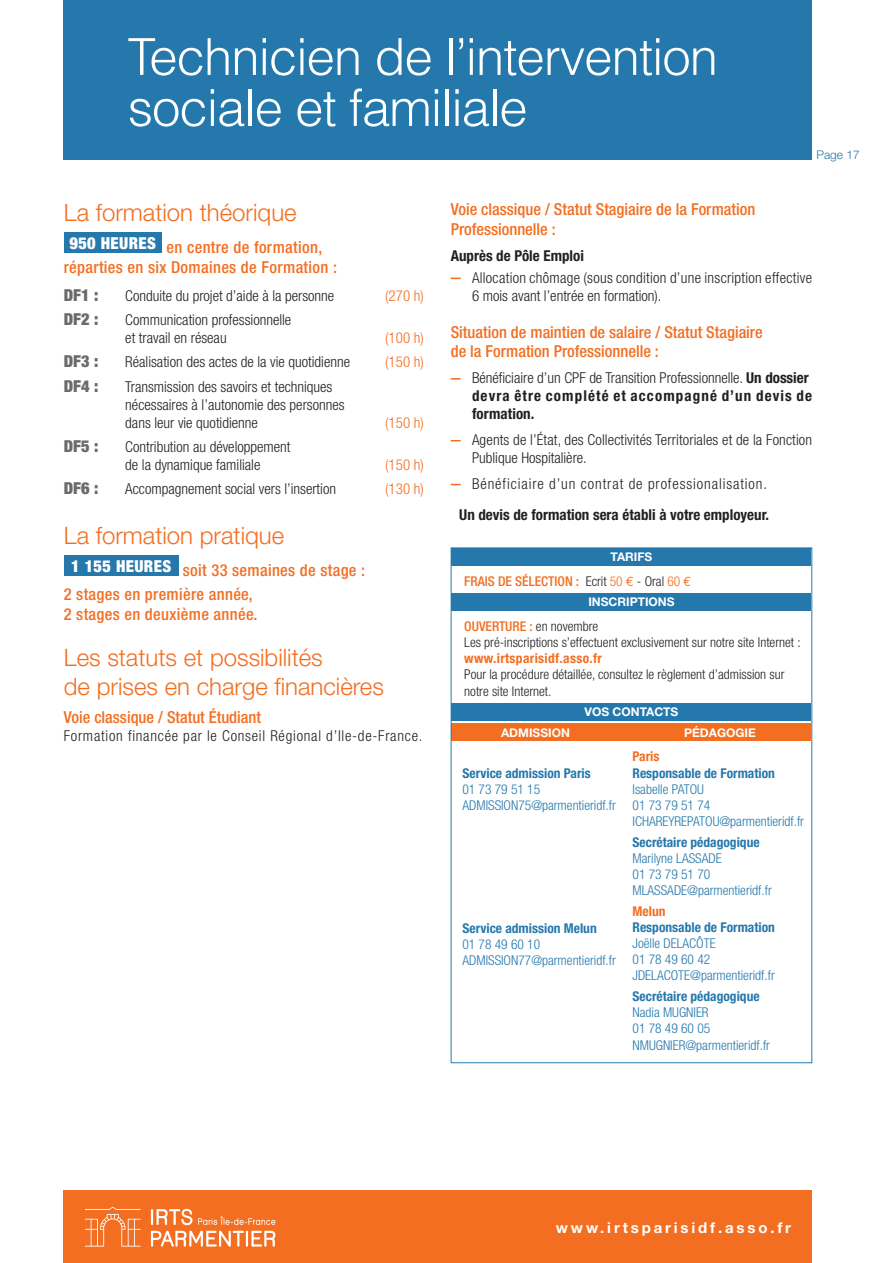
<style>
.page{position:relative;width:893px;height:1263px;background:#fff}
.page>*{position:absolute;margin:0;border:0;box-sizing:border-box;transform-origin:0 0}
.t1{font:300 51px/51px "Helvetica";letter-spacing:-.02em;color:#fff}
.t2{font:300 24px/28.8px "Helvetica Neue";color:#f36e21}
.t3{font:500 condensed 16.5px/19.8px "Helvetica Neue";color:#f36e21}
.t4{font:500 condensed 16.5px/19.8px "Helvetica Neue";letter-spacing:.02em;color:#f36e21;text-align:center}
.t5{font:900 condensed 16.5px "Helvetica Neue";color:#6d6a6a}
.t6{font:300 condensed 15px/18px "Helvetica Neue";color:#231f20}
.t7{font:700 condensed 15px/18px "Helvetica Neue";letter-spacing:.075em;color:#231f20}
.t8{font:300 condensed 15px/18px "Helvetica Neue";letter-spacing:.02em;color:#231f20}
.t9{font:700 condensed 15px "Helvetica Neue";color:#231f20}
.t10{font:300 condensed 15px "Helvetica Neue";letter-spacing:.05em;color:#231f20}
.t11{font:300 condensed 15px "Helvetica Neue";letter-spacing:.06em;color:#231f20}
.t12{font:300 condensed 15px "Helvetica Neue";color:#f36e21}
.t13{font:700 15px "Helvetica Neue";letter-spacing:.19em;color:#fff}
.t14{font:300 condensed 13.5px/16.2px "Helvetica Neue";color:#2578ac}
.t15{font:300 condensed 13.5px/16.2px "Helvetica Neue";color:#231f20}
.t16{font:700 condensed 13.5px "Helvetica Neue";color:#2578ac}
.t17{font:700 condensed 13.5px "Helvetica Neue";letter-spacing:.025em;color:#f36e21}
.t18{font:500 condensed 13.5px "Helvetica Neue";color:#f36e21}
.t19{font:700 12px "Helvetica Neue";color:#fff}
.t20{font:300 12px "Helvetica Neue";color:#2578ac}
.s1{font-weight:300}
.s2{font-weight:300;color:#231f20}
.s3{font-family:"Euro Mono";font-weight:400;font-stretch:normal}
.s4{font-weight:500;color:#f36e21}
</style>
<div class="page">
<div style="left:64px;top:1191px;width:748px;height:72px;background:#f36e21"></div>
<svg style="left:151px;top:1231px;width:124px;height:15px"></svg>
<svg style="left:151px;top:1209px;width:41px;height:16px"></svg>
<svg style="left:198px;top:1216px;width:77px;height:9px"></svg>
<svg style="left:85px;top:1207px;width:56px;height:39px"></svg>
<div style="left:64px;top:233px;width:98px;height:20px;background:#2578ac"></div>
<div style="left:64px;top:555px;width:115px;height:21px;background:#2578ac"></div>
<svg style="left:451px;top:378px;width:10px;height:2px"></svg>
<div style="left:64px;top:0;width:748px;height:159px;background:#2578ac"></div>
<div style="left:451px;top:548px;width:360px;height:17px;background:#2578ac"></div>
<div style="left:451px;top:593px;width:360px;height:17px;background:#2578ac"></div>
<div style="left:451px;top:703px;width:360px;height:17px;background:#2578ac"></div>
<div style="left:451px;top:723px;width:360px;height:17px;background:#f36e21"></div>
<h1 class="t1" style="left:128px;top:30px;width:592px">Technicien de l’intervention sociale et familiale</h1>
<p class="t20" style="left:816px;top:148px;width:45px">Page 17</p>
<h2 class="t2" style="left:64px;top:197px;width:234px">La formation théorique</h2>
<p class="t4" style="left:64px;top:237px;width:275px"><sup>950</sup> <sup>HEURES</sup> en centre de formation, réparties en six Domaines de Formation :</p>
<p class="t5" style="left:64px;top:285px;width:36px">DF1 :</p>
<p class="t6" style="left:125px;top:287px;width:210px">Conduite du projet d’aide à la personne</p>
<p class="t12" style="left:385px;top:287px;width:40px">(270 h)</p>
<p class="t5" style="left:64px;top:309px;width:36px">DF2 :</p>
<p class="t6" style="left:125px;top:311px;width:168px">Communication professionnelle et travail en réseau</p>
<p class="t12" style="left:385px;top:329px;width:40px">(100 h)</p>
<p class="t5" style="left:64px;top:351px;width:36px">DF3 :</p>
<p class="t6" style="left:125px;top:353px;width:226px">Réalisation des actes de la vie quotidienne</p>
<p class="t12" style="left:385px;top:354px;width:40px">(150 h)</p>
<p class="t5" style="left:64px;top:375px;width:36px">DF4 :</p>
<p class="t6" style="left:125px;top:377px;width:221px">Transmission des savoirs et techniques nécessaires à l’autonomie des personnes dans leur vie quotidienne</p>
<p class="t12" style="left:385px;top:414px;width:40px">(150 h)</p>
<p class="t5" style="left:64px;top:435px;width:36px">DF5 :</p>
<p class="t6" style="left:125px;top:437px;width:167px">Contribution au développement de la dynamique familiale</p>
<p class="t12" style="left:385px;top:456px;width:40px">(150 h)</p>
<p class="t5" style="left:64px;top:478px;width:36px">DF6 :</p>
<p class="t6" style="left:125px;top:479px;width:212px">Accompagnement social vers l’insertion</p>
<p class="t12" style="left:385px;top:480px;width:40px">(130 h)</p>
<h2 class="t2" style="left:64px;top:520px;width:222px">La formation pratique</h2>
<p class="t4" style="left:64px;top:558px;width:303px;line-height:24px;text-align:left;text-indent:7px"><sup>1</sup> <sup>155</sup> <sup>HEURES</sup> soit 33 semaines de stage :<br>2 stages en première année,</p>
<p class="t4" style="left:64px;top:604px;width:195px">2 stages en deuxième année.</p>
<h2 class="t2" style="left:64px;top:642px;width:322px">Les statuts et possibilités<br>de prises en charge financières</h2>
<p class="t3" style="left:64px;top:707px;width:199px">Voie classique / Statut Étudiant</p>
<p class="t10" style="left:64px;top:727px;width:360px">Formation financée par le Conseil Régional d’Ile-de-France.</p>
<p class="t3" style="left:451px;top:199px;width:306px">Voie classique / Statut Stagiaire de la Formation<br>Professionnelle :</p>
<p class="t9" style="left:451px;top:247px;width:135px">Auprès de Pôle Emploi</p>
<p class="t8" style="left:472px;top:268px;width:342px">Allocation chômage (sous condition d’une inscription effective<br>6 mois avant l’entrée en formation).</p>
<p class="t3" style="left:451px;top:322px;width:313px">Situation de maintien de salaire / Statut Stagiaire de la Formation Professionnelle :</p>
<p class="t7" style="left:472px;top:369px;width:342px"><span class="s1">Bénéficiaire d’un CPF de Transition Professionnelle.</span> Un dossier devra être complété et accompagné d’un devis de formation.</p>
<p class="t6" style="left:472px;top:431px;width:342px">Agents de l’État, des Collectivités Territoriales et de la Fonction<br>Publique Hospitalière.</p>
<p class="t11" style="left:472px;top:475px;width:297px">Bénéficiaire d’un contrat de professionalisation.</p>
<p class="t9" style="left:459px;top:505px;width:311px">Un devis de formation sera établi à votre employeur.</p>
<p class="t19" style="left:611px;top:550px;width:43px">TARIFS</p>
<p class="t18" style="left:464px;top:573px;width:229px">FRAIS DE SÉLECTION : <span class="s2">Ecrit</span> <span class="s1">50</span> <span class="s3">E</span> <span class="s2">- Oral</span> <span class="s1">60</span> <span class="s3">E</span></p>
<p class="t19" style="left:588px;top:595px;width:88px">INSCRIPTIONS</p>
<p class="t15" style="left:464px;top:618px;width:338px"><span class="s4">OUVERTURE :</span> en novembre<br>Les pré-inscriptions s’effectuent exclusivement sur notre site Internet :</p>
<p class="t17" style="left:464px;top:650px;width:139px">www.irtsparisidf.asso.fr</p>
<p class="t15" style="left:464px;top:666px;width:322px">Pour la procédure détaillée, consultez le règlement d’admission sur notre site Internet.</p>
<p class="t19" style="left:585px;top:705px;width:95px">VOS CONTACTS</p>
<p class="t19" style="left:501px;top:725px;width:70px">ADMISSION</p>
<p class="t19" style="left:684px;top:725px;width:73px">PÉDAGOGIE</p>
<p class="t16" style="left:462px;top:764px;width:130px">Service admission Paris</p>
<p class="t14" style="left:462px;top:781px;width:155px">01 73 79 51 15<br>ADMISSION75@parmentieridf.fr</p>
<p class="t17" style="left:632px;top:748px;width:28px">Paris</p>
<p class="t16" style="left:632px;top:764px;width:144px">Responsable de Formation</p>
<p class="t14" style="left:632px;top:781px;width:173px">Isabelle PATOU<br>01 73 79 51 74<br>ICHAREYREPATOU@parmentieridf.fr</p>
<p class="t16" style="left:632px;top:833px;width:129px">Secrétaire pédagogique</p>
<p class="t14" style="left:632px;top:850px;width:141px">Marilyne LASSADE<br>01 73 79 51 70<br>MLASSADE@parmentieridf.fr</p>
<p class="t17" style="left:632px;top:903px;width:34px">Melun</p>
<p class="t16" style="left:632px;top:919px;width:144px">Responsable de Formation</p>
<p class="t14" style="left:632px;top:935px;width:144px">Joëlle DELACÔTE<br>01 78 49 60 42<br>JDELACOTE@parmentieridf.fr</p>
<p class="t16" style="left:632px;top:988px;width:129px">Secrétaire pédagogique</p>
<p class="t14" style="left:632px;top:1004px;width:139px">Nadia MUGNIER<br>01 78 49 60 05<br>NMUGNIER@parmentieridf.fr</p>
<p class="t16" style="left:462px;top:920px;width:136px">Service admission Melun</p>
<p class="t14" style="left:462px;top:936px;width:155px">01 78 49 60 10<br>ADMISSION77@parmentieridf.fr</p>
<p class="t13" style="left:556px;top:1218px;width:237px">www.irtsparisidf.asso.fr</p>
</div>
